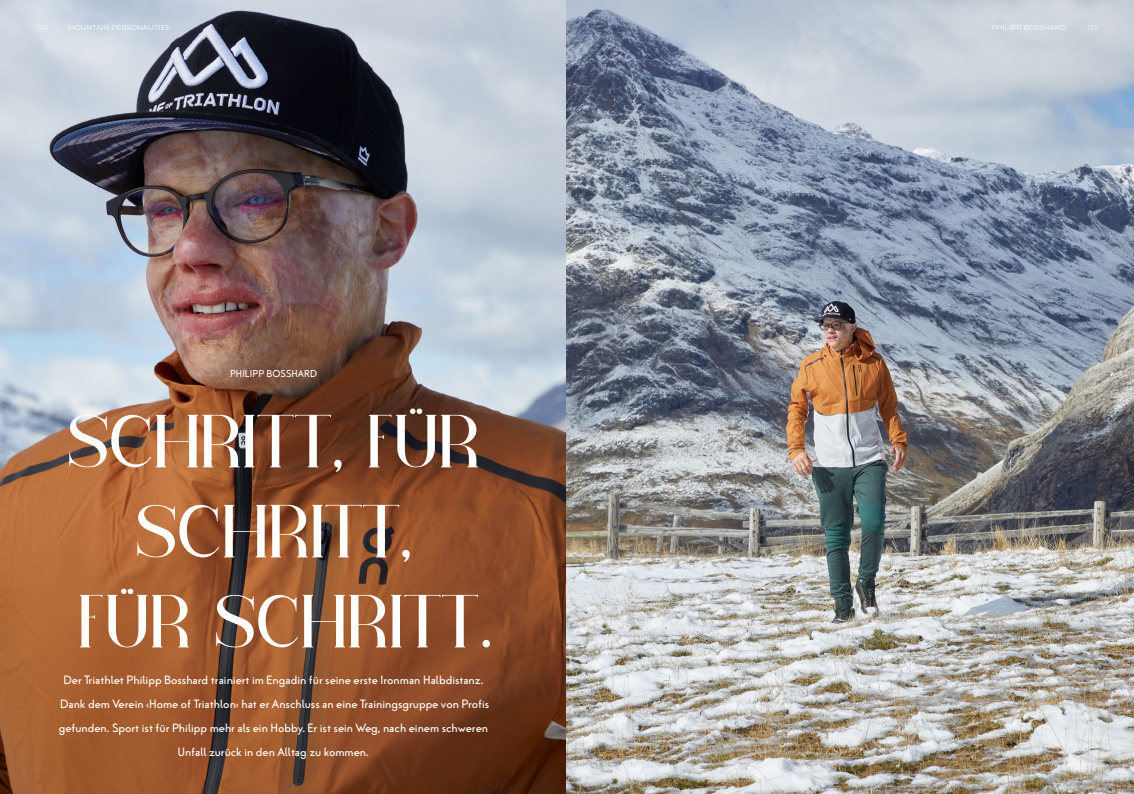
<style>
.page{position:relative;width:1134px;height:794px;background:#fff}
.page>*{position:absolute;margin:0;border:0;box-sizing:border-box;transform-origin:0 0}
.t1{font:75px/90px "Vectory Normal";color:#fff;text-align:center}
.t2{font:12px/24px "Plaquette Sittl";color:#fff;text-align:center}
.t3{font:10px "Plaquette Sittl";letter-spacing:.01em;color:#fff}
.t4{font:7.2px "Montserrat";color:#fff}
</style>
<div class="page">
<img style="left:0;top:0;width:1134px;height:794px">
<p class="t4" style="left:68px;top:22px;width:104px">MOUNTAIN PERSONALITIES</p>
<p class="t4" style="left:992px;top:22px;width:76px">PHILIPP BOSSHARD</p>
<p class="t3" style="left:230px;top:368px;width:89px">PHILIPP BOSSHARD</p>
<h1 class="t1" style="left:67px;top:400px;width:427px">SCHRITT, FÜR<br>SCHRITT,<br>FÜR SCHRITT.</h1>
<p class="t2" style="left:59px;top:668px;width:432px">Der Triathlet Philipp Bosshard trainiert im Engadin für seine erste Ironman Halbdistanz.<br>Dank dem Verein ‹Home of Triathlon› hat er Anschluss an eine Trainingsgruppe von Profis gefunden. Sport ist für Philipp mehr als ein Hobby. Er ist sein Weg, nach einem schweren Unfall zurück in den Alltag zu kommen.</p>
</div>
